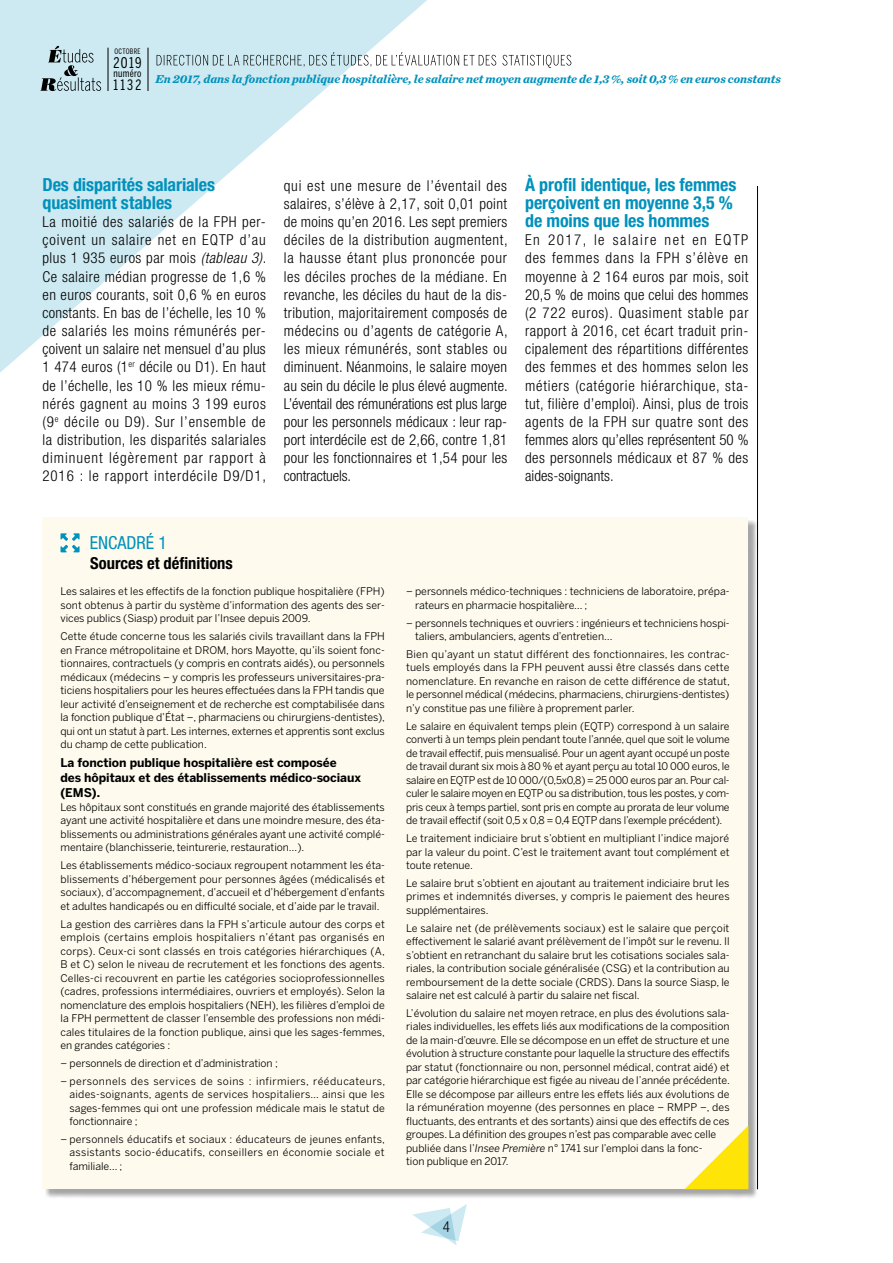
<style>
.page{position:relative;width:893px;height:1263px;background:#fff}
.page>*{position:absolute;margin:0;border:0;box-sizing:border-box;transform-origin:0 0}
.INTER{font:700 condensed 18px/18.1px "Helvetica Neue LT Std";letter-spacing:-.005em;color:#0091bc}
.HORS-TXT_-_entrée{font:condensed 18px "Helvetica Neue LT Std";color:#0091bc}
.HORS-TXT_-_titre{font:700 condensed 16.5px "Helvetica Neue LT Std";color:#000}
.TXT{font:300 condensed 15px/18.1px "Helvetica Neue LT Std";letter-spacing:.02em;color:#000;text-align:justify}
.t1{font:14.7px "Benton Sans Comp";color:#000}
.t2{font:14.25px "Benton Sans Comp";color:#000}
.t3{font:italic 700 12px "Chronicle Text G4";letter-spacing:-.005em;color:#0091bc}
.ENCADRE_-_inter{font:700 12px/15px "Benton Sans";letter-spacing:-.005em;color:#000}
.ENCADRE_-_txt{font:10.5px/13.5px "Benton Sans";letter-spacing:-.005em;color:#000;text-align:justify}
.t4{font:10.5px "Benton Sans Comp";letter-spacing:.025em;color:#000}
.t5{font:7.5px "Benton Sans Comp";color:#000}
.s1{font-style:italic}
</style>
<div class="page">
<svg style="left:0;top:0;width:427px;height:373px"></svg>
<hr style="left:108px;top:48px;width:1px;height:43px;background:#000">
<hr style="left:148px;top:48px;width:1px;height:43px;background:#000">
<svg style="left:157px;top:52px;width:414px;height:16px"></svg>
<svg style="left:40px;top:46px;width:61px;height:45px;background:#a6bcc3"></svg>
<svg style="left:412px;top:1204px;width:55px;height:41px"></svg>
<hr style="left:757px;top:186px;width:1px;height:1003px;background:#000">
<div style="left:45px;top:520px;width:714px;height:679px;background:#000;opacity:.35"></div>
<div style="left:43px;top:518px;width:705px;height:671px;background:#fefbee"></div>
<svg style="left:61px;top:533px;width:19px;height:19px"></svg>
<svg style="left:685px;top:1126px;width:63px;height:63px"></svg>
<p class="t5" style="left:114px;top:47px;width:9px">Octobre</p>
<h3 class="t1" style="left:114px;top:54px;width:30px">2019</h3>
<p class="t4" style="left:114px;top:67px;width:30px">numéro</p>
<h3 class="t2" style="left:114px;top:77px;width:30px">1132</h3>
<p class="t3" style="left:156px;top:69px;width:627px">En 2017, dans la fonction publique hospitalière, le salaire net moyen augmente de 1,3 %, soit 0,3 % en euros constants</p>
<p class="INTER" style="left:43px;top:175px;width:174px">Des disparités salariales quasiment stables</p>
<p class="TXT" style="left:43px;top:213px;width:225px">La moitié des salariés de la FPH per&shy;çoivent un salaire net en EQTP d’au plus 1 935 euros par mois <span class="s1">(tableau 3)</span>.<br>Ce salaire médian progresse de 1,6 % en euros courants, soit 0,6 % en euros constants. En bas de l’échelle, les 10 % de salariés les moins rémunérés per&shy;çoivent un salaire net mensuel d’au plus 1 474 euros (1<sup>er</sup> décile ou D1). En haut de l’échelle, les 10 % les mieux rému&shy;nérés gagnent au moins 3 199 euros (9<sup>e</sup> décile ou D9). Sur l’ensemble de la distribution, les disparités salariales diminuent légèrement par rapport à 2016 : le rapport interdécile D9/D1,</p>
<p class="TXT" style="left:284px;top:176px;width:226px">qui est une mesure de l’éventail des salaires, s’élève à 2,17, soit 0,01 point de moins qu’en 2016. Les sept premiers déciles de la distribution augmentent, la hausse étant plus prononcée pour les déciles proches de la médiane. En revanche, les déciles du haut de la dis&shy;tribution, majoritairement composés de médecins ou d’agents de catégorie A, les mieux rémunérés, sont stables ou diminuent. Néanmoins, le salaire moyen au sein du décile le plus élevé augmente.</p>
<p class="TXT" style="left:284px;top:394px;width:225px">L’éventail des rémunérations est plus large pour les personnels médicaux : leur rap&shy;port interdécile est de 2,66, contre 1,81 pour les fonctionnaires et 1,54 pour les contractuels.</p>
<p class="INTER" style="left:525px;top:175px;width:213px">À profil identique, les femmes perçoivent en moyenne 3,5 % de moins que les hommes</p>
<p class="TXT" style="left:525px;top:231px;width:225px">En 2017, le salaire net en EQTP des femmes dans la FPH s’élève en moyenne à 2 164 euros par mois, soit 20,5 % de moins que celui des hommes (2 722 euros). Quasiment stable par rapport à 2016, cet écart traduit prin&shy;cipalement des répartitions différentes des femmes et des hommes selon les métiers (catégorie hiérarchique, sta&shy;tut, filière d’emploi). Ainsi, plus de trois agents de la FPH sur quatre sont des femmes alors qu’elles représentent 50 % des personnels médicaux et 87 % des aides-soignants.</p>
<p class="HORS-TXT_-_entrée" style="left:90px;top:533px;width:79px">ENCADRÉ 1</p>
<p class="HORS-TXT_-_titre" style="left:90px;top:553px;width:144px">Sources et définitions</p>
<p class="ENCADRE_-_txt" style="left:61px;top:585px;width:326px">Les salaires et les effectifs de la fonction publique hospitalière (FPH) sont obtenus à partir du système d’information des agents des ser&shy;vices publics (Siasp) produit par l’Insee depuis 2009.</p>
<p class="ENCADRE_-_txt" style="left:61px;top:629px;width:326px">Cette étude concerne tous les salariés civils travaillant dans la FPH en France métropolitaine et DROM, hors Mayotte, qu’ils soient fonc&shy;tionnaires, contractuels (y compris en contrats aidés), ou personnels médicaux (médecins – y compris les professeurs universitaires-pra&shy;ticiens hospitaliers pour les heures effectuées dans la FPH tandis que leur activité d’enseignement et de recherche est comptabilisée dans la fonction publique d’État –, pharmaciens ou chirurgiens-dentistes), qui ont un statut à part. Les internes, externes et apprentis sont exclus du champ de cette publication.</p>
<p class="ENCADRE_-_inter" style="left:61px;top:755px;width:302px">La fonction publique hospitalière est composée<br>des hôpitaux et des établissements médico-sociaux (EMS).</p>
<p class="ENCADRE_-_txt" style="left:61px;top:800px;width:326px">Les hôpitaux sont constitués en grande majorité des établissements ayant une activité hospitalière et dans une moindre mesure, des éta&shy;blissements ou administrations générales ayant une activité complé&shy;mentaire (blanchisserie, teinturerie, restauration…).</p>
<p class="ENCADRE_-_txt" style="left:61px;top:858px;width:326px">Les établissements médico-sociaux regroupent notamment les éta&shy;blissements d’hébergement pour personnes âgées (médicalisés et sociaux), d’accompagnement, d’accueil et d’hébergement d’enfants et adultes handicapés ou en difficulté sociale, et d’aide par le travail.</p>
<p class="ENCADRE_-_txt" style="left:61px;top:917px;width:326px">La gestion des carrières dans la FPH s’articule autour des corps et emplois (certains emplois hospitaliers n’étant pas organisés en corps). Ceux-ci sont classés en trois catégories hiérarchiques (A, B et C) selon le niveau de recrutement et les fonctions des agents.<br>Celles-ci recouvrent en partie les catégories socioprofessionnelles (cadres, professions intermédiaires, ouvriers et employés). Selon la nomenclature des emplois hospitaliers (NEH), les filières d’emploi de la FPH permettent de classer l’ensemble des professions non médi&shy;cales titulaires de la fonction publique, ainsi que les sages-femmes, en grandes catégories :</p>
<p class="ENCADRE_-_txt" style="left:61px;top:1056px;width:219px">– personnels de direction et d’administration ;</p>
<p class="ENCADRE_-_txt" style="left:70px;top:1074px;width:317px;text-indent:-9px">– personnels des services de soins : infirmiers, rééducateurs, aides-soignants, agents de services hospitaliers… ainsi que les sages-femmes qui ont une profession médicale mais le statut de fonctionnaire ;</p>
<p class="ENCADRE_-_txt" style="left:70px;top:1132px;width:317px;text-indent:-9px">– personnels éducatifs et sociaux : éducateurs de jeunes enfants, assistants socio-éducatifs, conseillers en économie sociale et familiale… ;</p>
<p class="ENCADRE_-_txt" style="left:415px;top:585px;width:316px;text-indent:-9px">– personnels médico-techniques : techniciens de laboratoire, prépa&shy;rateurs en pharmacie hospitalière… ;</p>
<p class="ENCADRE_-_txt" style="left:415px;top:616px;width:316px;text-indent:-9px">– personnels techniques et ouvriers : ingénieurs et techniciens hospi&shy;taliers, ambulanciers, agents d’entretien…</p>
<p class="ENCADRE_-_txt" style="left:406px;top:647px;width:325px">Bien qu’ayant un statut différent des fonctionnaires, les contrac&shy;tuels employés dans la FPH peuvent aussi être classés dans cette nomenclature. En revanche en raison de cette différence de statut, le personnel médical (médecins, pharmaciens, chirurgiens-dentistes) n’y constitue pas une filière à proprement parler.</p>
<p class="ENCADRE_-_txt" style="left:406px;top:719px;width:325px">Le salaire en équivalent temps plein (EQTP) correspond à un salaire converti à un temps plein pendant toute l’année, quel que soit le volume de travail effectif, puis mensualisé. Pour un agent ayant occupé un poste de travail durant six mois à 80 % et ayant perçu au total 10 000 euros, le salaire en EQTP est de 10 000/(0,5x0,8) = 25 000 euros par an. Pour cal&shy;culer le salaire moyen en EQTP ou sa distribution, tous les postes, y com&shy;pris ceux à temps partiel, sont pris en compte au prorata de leur volume de travail effectif (soit 0,5 x 0,8 = 0,4 EQTP dans l’exemple précédent).</p>
<p class="ENCADRE_-_txt" style="left:406px;top:831px;width:325px">Le traitement indiciaire brut s’obtient en multipliant l’indice majoré par la valeur du point. C’est le traitement avant tout complément et toute retenue.</p>
<p class="ENCADRE_-_txt" style="left:406px;top:876px;width:325px">Le salaire brut s’obtient en ajoutant au traitement indiciaire brut les primes et indemnités diverses, y compris le paiement des heures supplémentaires.</p>
<p class="ENCADRE_-_txt" style="left:406px;top:921px;width:325px">Le salaire net (de prélèvements sociaux) est le salaire que perçoit effectivement le salarié avant prélèvement de l’impôt sur le revenu. Il s’obtient en retranchant du salaire brut les cotisations sociales sala&shy;riales, la contribution sociale généralisée (CSG) et la contribution au remboursement de la dette sociale (CRDS). Dans la source Siasp, le salaire net est calculé à partir du salaire net fiscal.</p>
<p class="ENCADRE_-_txt" style="left:406px;top:1006px;width:325px;text-align:left">L’évolution du salaire net moyen retrace, en plus des évolutions sala&shy;riales individuelles, les effets liés aux modifications de la composition de la main-d’œuvre. Elle se décompose en un effet de structure et une évolution à structure constante pour laquelle la structure des effectifs par statut (fonctionnaire ou non, personnel médical, contrat aidé) et par catégorie hiérarchique est figée au niveau de l’année précédente.<br>Elle se décompose par ailleurs entre les effets liés aux évolutions de la rémunération moyenne (des personnes en place – RMPP –, des fluctuants, des entrants et des sortants) ainsi que des effectifs de ces groupes. La définition des groupes n’est pas comparable avec celle publiée dans l’<span class="s1">Insee Première</span> n° 1741 sur l’emploi dans la fonc-<br>tion publique en 2017.</p>
<h3 class="TXT" style="left:443px;top:1218px;width:9px">4</h3>
</div>
